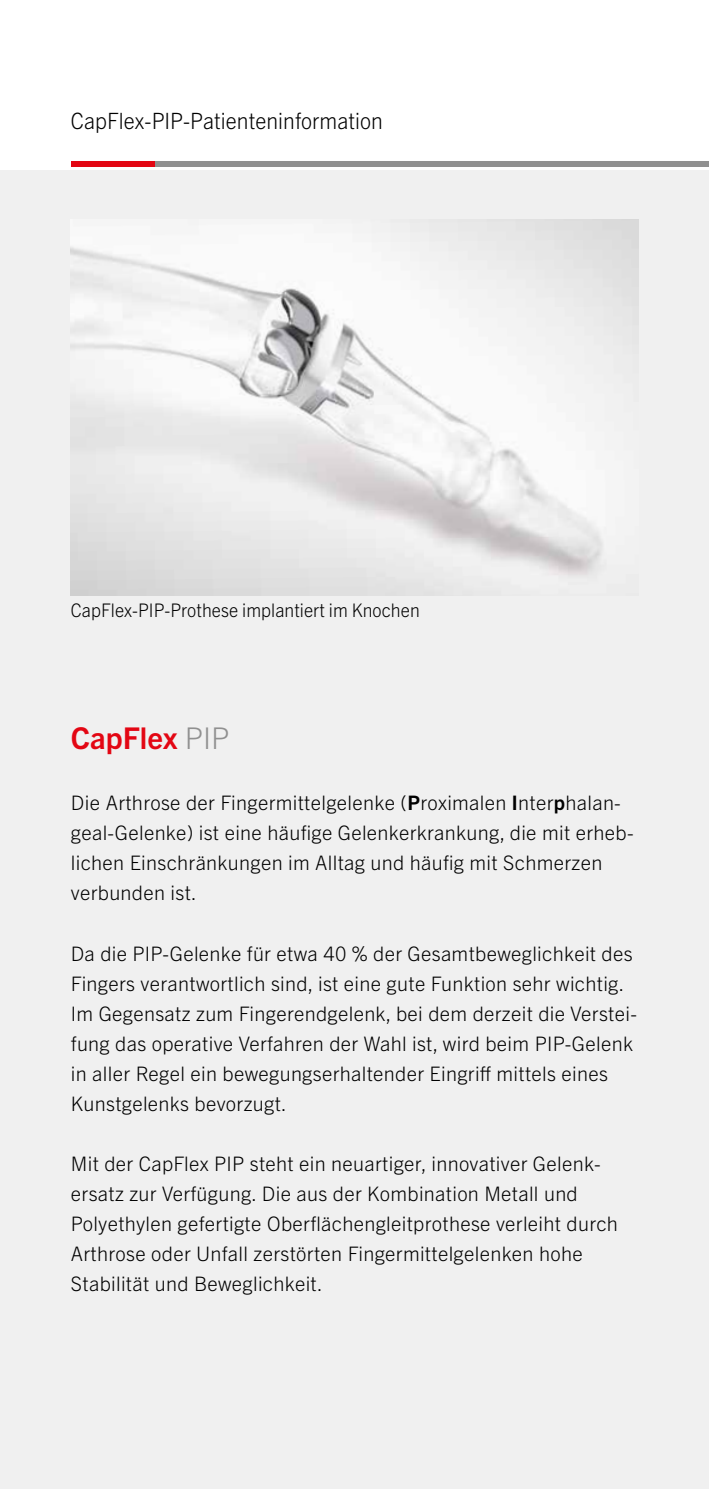
<style>
.page{position:relative;width:709px;height:1489px;background:#fff}
.page>*{position:absolute;margin:0;border:0;box-sizing:border-box;transform-origin:0 0}
.t1{font:700 30px "Trade Gothic Next LT Pro";color:#e30613}
.t2{font:300 22.5px "Trade Gothic Next LT Pro";letter-spacing:.005em;color:#000;scale:.94 1}
.t3{font:300 20px/30px "Trade Gothic Next LT Pro";letter-spacing:.015em;color:#000}
.t4{font:300 18.75px "Trade Gothic Next LT Pro";letter-spacing:.005em;color:#000;scale:.94 1}
.s1{font-weight:300;color:#909090}
.s2{font-weight:700}
</style>
<div class="page">
<div style="left:0;top:170px;width:709px;height:1318px;background:#f0f0f0"></div>
<div style="left:71px;top:161px;width:88px;height:6px;background:#e30613"></div>
<div style="left:156px;top:161px;width:553px;height:6px;background:#909090"></div>
<img style="left:71px;top:220px;width:567px;height:375px">
<p class="t2" style="left:71px;top:105px;width:333px">CapFlex-PIP-Patienteninformation</p>
<p class="t4" style="left:71px;top:597px;width:372px">CapFlex-PIP-Prothese implantiert im Knochen</p>
<h1 class="t1" style="left:71px;top:717px;width:160px">CapFlex <span class="s1">PIP</span></h1>
<p class="t3" style="left:71px;top:786px;width:564px">Die Arthrose der Fingermittelgelenke (<span class="s2">P</span>roximalen <span class="s2">I</span>nter<span class="s2">p</span>halan&shy;geal-Gelenke) ist eine häufige Gelenkerkrankung, die mit erheb&shy;lichen Einschränkungen im Alltag und häufig mit Schmerzen verbunden ist.</p>
<p class="t3" style="left:71px;top:936px;width:567px">Da die PIP-Gelenke für etwa 40 % der Gesamtbeweglichkeit des Fingers verantwortlich sind, ist eine gute Funktion sehr wichtig.<br>Im Gegensatz zum Fingerendgelenk, bei dem derzeit die Verstei&shy;fung das operative Verfahren der Wahl ist, wird beim PIP-Gelenk in aller Regel ein bewegungserhaltender Eingriff mittels eines Kunstgelenks bevorzugt.</p>
<p class="t3" style="left:71px;top:1146px;width:548px">Mit der CapFlex PIP steht ein neuartiger, innovativer Gelenk&shy;ersatz zur Verfügung. Die aus der Kombination Metall und Polyethylen gefertigte Oberflächengleitprothese verleiht durch Arthrose oder Unfall zerstörten Fingermittelgelenken hohe Stabilität und Beweglichkeit.</p>
</div>
